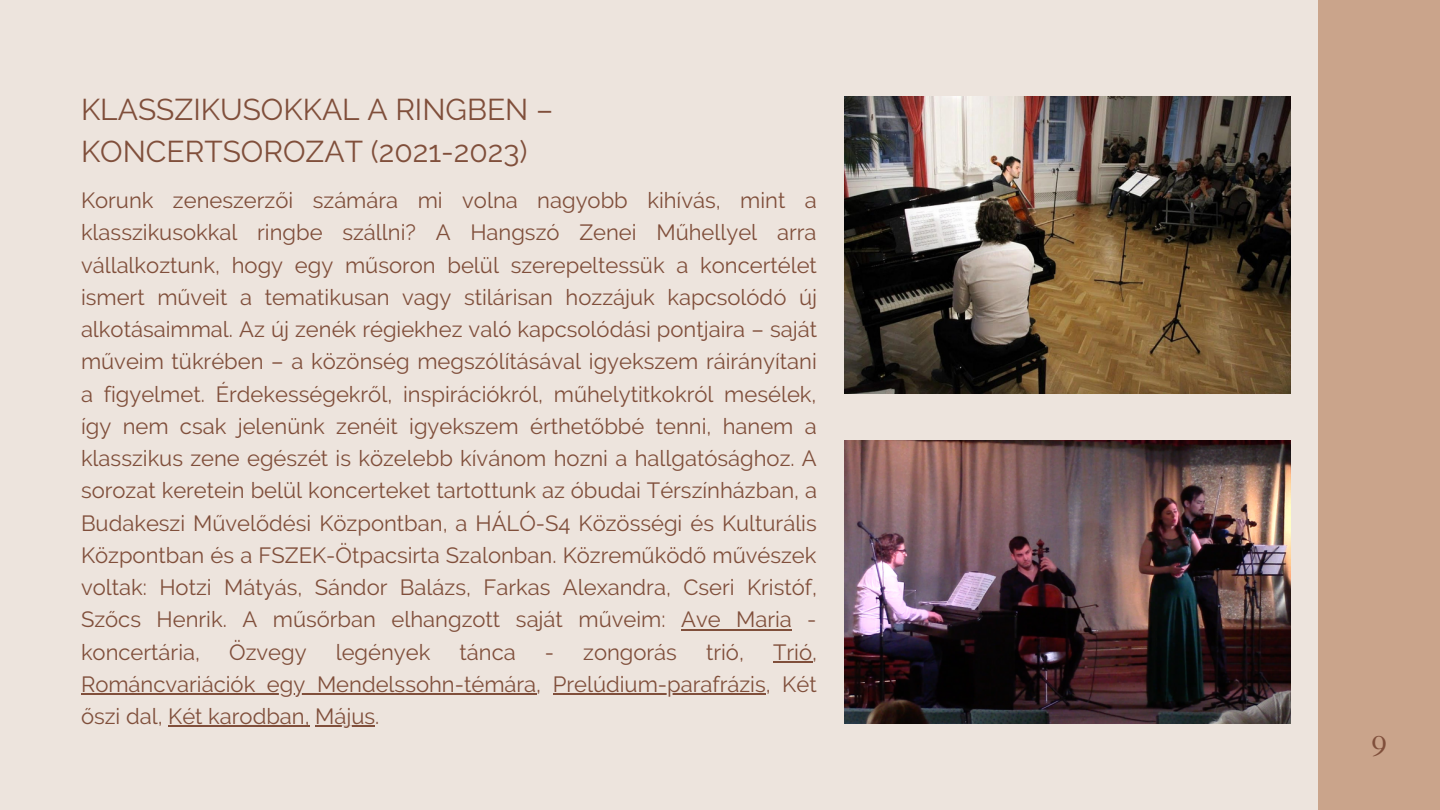
<style>
.page{position:relative;width:1440px;height:810px;background:#ede4dd}
.page>*{position:absolute;margin:0;border:0;box-sizing:border-box;transform-origin:0 0}
.t1{font:30px/42px "Raleway";color:#804f3b}
.t2{font:30px "Cardo";color:#804f3b}
.t3{font:22px/32.2px "Raleway";color:#804f3b;text-align:justify}
</style>
<div class="page">
<div style="left:1318px;top:0;width:122px;height:810px;background:#caa48b"></div>
<img style="left:845px;top:441px;width:445px;height:282px">
<img style="left:845px;top:97px;width:445px;height:297px">
<hr style="left:681px;top:629px;width:111px;height:1px;background:#804f3b">
<hr style="left:773px;top:661px;width:39px;height:2px;background:#804f3b">
<hr style="left:81px;top:693px;width:455px;height:2px;background:#804f3b">
<hr style="left:553px;top:693px;width:213px;height:2px;background:#804f3b">
<hr style="left:168px;top:726px;width:142px;height:1px;background:#804f3b">
<hr style="left:315px;top:726px;width:60px;height:1px;background:#804f3b">
<p class="t1" style="left:81px;top:89px;width:474px">KLASSZIKUSOKKAL A RINGBEN –<br>KONCERTSOROZAT (2021-2023)</p>
<p class="t3" style="left:81px;top:184px;width:738px">Korunk zeneszerzői számára mi volna nagyobb kihívás, mint a klasszikusokkal ringbe szállni? A Hangszó Zenei Műhellyel arra vállalkoztunk, hogy egy műsoron belül szerepeltessük a koncertélet ismert műveit a tematikusan vagy stilárisan hozzájuk kapcsolódó új alkotásaimmal. Az új zenék régiekhez való kapcsolódási pontjaira – saját műveim tükrében – a közönség megszólításával igyekszem ráirányítani a figyelmet. Érdekességekről, inspirációkról, műhelytitkokról mesélek, így nem csak jelenünk zenéit igyekszem érthetőbbé tenni, hanem a klasszikus zene egészét is közelebb kívánom hozni a hallgatósághoz. A sorozat keretein belül koncerteket tartottunk az óbudai Térszínházban, a Budakeszi Művelődési Központban, a HÁLÓ-S4 Közösségi és Kulturális Központban és a FSZEK-Ötpacsirta Szalonban. Közreműködő művészek voltak: Hotzi Mátyás, Sándor Balázs, Farkas Alexandra, Cseri Kristóf, Szőcs Henrik. A műsőrban elhangzott saját műveim: Ave Maria - koncertária,</p>
<p class="t3" style="left:229px;top:636px;width:79px">Özvegy</p>
<p class="t3" style="left:336px;top:636px;width:96px">legények</p>
<p class="t3" style="left:460px;top:636px;width:58px">tánca</p>
<p class="t3" style="left:545px;top:636px;width:134px">- zongorás</p>
<p class="t3" style="left:706px;top:636px;width:39px">trió,</p>
<p class="t3" style="left:81px;top:636px;width:738px;text-indent:692px">Trió, Románcvariációk egy Mendelssohn-témára, Prelúdium-parafrázis, Két őszi dal, Két karodban, Május.</p>
<p class="t2" style="left:1371px;top:726px;width:17px">9</p>
</div>
